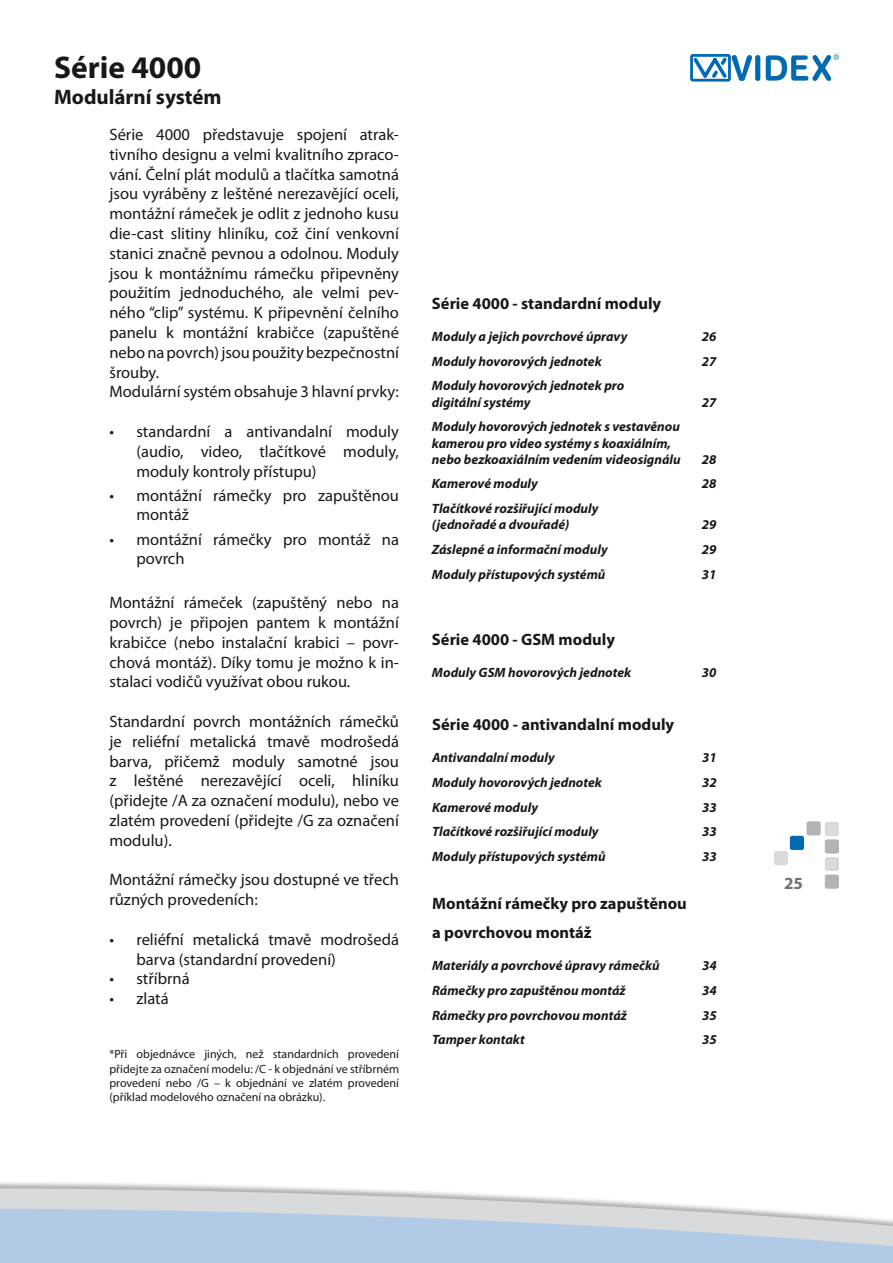
<style>
.page{position:relative;width:893px;height:1263px;background:#fff}
.page>*{position:absolute;margin:0;border:0;box-sizing:border-box;transform-origin:0 0}
.t1{font:700 31.5px "Myriad Pro";color:#1a171c}
.t2{font:700 21px "Myriad Pro";color:#1a171c}
.t3{font:700 17.1px "Myriad Pro";color:#707173}
.t4{font:16.5px/19.8px "Myriad Pro";color:#1a171c}
.t5{font:700 16.5px/28.3px "Myriad Pro";color:#1a171c}
.t6{font:italic 700 13.5px/16.2px "Myriad Pro";color:#1a171c}
.t7{font:12px/14.4px "Myriad Pro";color:#1a171c;text-align:justify}
</style>
<div class="page">
<div style="left:825px;top:874px;width:14px;height:15px;background:#b1b3b4;border-radius:2px"></div>
<div style="left:825px;top:857px;width:14px;height:14px;background:#d9dadb;border-radius:2px"></div>
<div style="left:774px;top:851px;width:14px;height:14px;background:#d9dadb;border-radius:2px"></div>
<div style="left:806px;top:821px;width:15px;height:14px;background:#b1b3b4;border-radius:2px"></div>
<div style="left:790px;top:836px;width:14px;height:14px;background:#006ab3;border-radius:2px"></div>
<div style="left:825px;top:839px;width:14px;height:14px;background:#b1b3b4;border-radius:2px"></div>
<div style="left:825px;top:822px;width:14px;height:14px;background:#d9dadb;border-radius:2px"></div>
<svg style="left:0;top:1182px;width:893px;height:81px;fill:#b1cae6"></svg>
<svg style="left:690px;top:54px;width:62px;height:28px"></svg>
<div style="left:755px;top:55px;width:5px;height:26px;background:#006ab3;border-radius:3px"></div>
<svg style="left:766px;top:54px;width:73px;height:27px"></svg>
<h1 class="t1" style="left:54px;top:47px;width:149px">Série 4000</h1>
<p class="t2" style="left:54px;top:83px;width:169px">Modulární systém</p>
<p class="t4" style="left:109px;top:124px;width:291px">Série 4000 představuje spojení atrak&shy;tivního designu a velmi kvalitního zpraco&shy;vání. Čelní plát modulů a tlačítka samotná jsou vyráběny z leštěné nerezavějící oceli, montážní rámeček je odlit z jednoho kusu die-cast slitiny hliníku, což činí venkovní stanici značně pevnou a odolnou. Moduly jsou k montážnímu rámečku připevněny použitím jednoduchého, ale velmi pev&shy;ného “clip” systému. K připevnění čelního panelu k montážní krabičce (zapuštěné nebo na povrch) jsou použity bezpečnostní šrouby.<br>Modulární systém obsahuje 3 hlavní prvky:</p>
<p class="t4" style="left:136px;top:421px;width:264px;text-align:justify;text-indent:-27px">• standardní a antivandalní moduly (audio, video, tlačítkové moduly, moduly kontroly přístupu)</p>
<p class="t4" style="left:136px;top:485px;width:264px;text-indent:-27px">• montážní rámečky pro zapuštěnou montáž</p>
<p class="t4" style="left:136px;top:529px;width:264px;text-indent:-27px">• montážní rámečky pro montáž na povrch</p>
<p class="t4" style="left:109px;top:592px;width:291px;text-align:justify">Montážní rámeček (zapuštěný nebo na povrch) je připojen pantem k montážní krabičce (nebo instalační krabici – povr&shy;chová montáž). Díky tomu je možno k in&shy;stalaci vodičů využívat obou rukou.</p>
<p class="t4" style="left:109px;top:711px;width:291px;text-align:justify">Standardní povrch montážních rámečků je reliéfní metalická tmavě modrošedá barva, přičemž moduly samotné jsou z leštěné nerezavějící oceli, hliníku (přidejte /A za označení modulu), nebo ve zlatém provedení (přidejte /G za označení modulu).</p>
<p class="t4" style="left:109px;top:870px;width:291px">Montážní rámečky jsou dostupné ve třech různých provedeních:</p>
<p class="t4" style="left:136px;top:929px;width:264px;text-indent:-27px">• reliéfní metalická tmavě modrošedá barva (standardní provedení)</p>
<p class="t4" style="left:109px;top:969px;width:82px">• stříbrná</p>
<p class="t4" style="left:109px;top:988px;width:61px">• zlatá</p>
<p class="t7" style="left:109px;top:1047px;width:291px">*Při objednávce jiných, než standardních provedení přidejte za označení modelu: /C - k objednání ve stříbrném provedení nebo /G – k objednání ve zlatém provedení (příklad modelového označení na obrázku).</p>
<p class="t5" style="left:432px;top:288px;width:231px">Série 4000 - standardní moduly</p>
<p class="t6" style="left:432px;top:328px;width:198px">Moduly a jejich povrchové úpravy</p>
<p class="t6" style="left:702px;top:328px;width:16px">26</p>
<p class="t6" style="left:432px;top:353px;width:172px">Moduly hovorových jednotek</p>
<p class="t6" style="left:702px;top:353px;width:16px">27</p>
<p class="t6" style="left:432px;top:377px;width:194px">Moduly hovorových jednotek pro digitální systémy</p>
<p class="t6" style="left:702px;top:394px;width:16px">27</p>
<p class="t6" style="left:432px;top:418px;width:250px">Moduly hovorových jednotek s vestavěnou kamerou pro video systémy s koaxiálním, nebo bezkoaxiálním vedením videosignálu</p>
<p class="t6" style="left:702px;top:451px;width:16px">28</p>
<p class="t6" style="left:432px;top:475px;width:108px">Kamerové moduly</p>
<p class="t6" style="left:702px;top:475px;width:16px">28</p>
<p class="t6" style="left:432px;top:500px;width:169px">Tlačítkové rozšiřující moduly (jednořadé a dvouřadé)</p>
<p class="t6" style="left:702px;top:516px;width:16px">29</p>
<p class="t6" style="left:432px;top:541px;width:178px">Záslepné a informační moduly</p>
<p class="t6" style="left:702px;top:541px;width:16px">29</p>
<p class="t6" style="left:432px;top:566px;width:175px">Moduly přístupových systémů</p>
<p class="t6" style="left:702px;top:566px;width:16px">31</p>
<p class="t5" style="left:432px;top:624px;width:185px">Série 4000 - GSM moduly</p>
<p class="t6" style="left:432px;top:664px;width:57px">Moduly GSM</p>
<p class="t6" style="left:508px;top:664px;width:125px">hovorových jednotek</p>
<p class="t6" style="left:702px;top:664px;width:16px">30</p>
<p class="t5" style="left:432px;top:709px;width:244px">Série 4000 - antivandalní moduly</p>
<p class="t6" style="left:432px;top:749px;width:125px">Antivandalní moduly</p>
<p class="t6" style="left:702px;top:749px;width:16px">31</p>
<p class="t6" style="left:432px;top:774px;width:172px">Moduly hovorových jednotek</p>
<p class="t6" style="left:702px;top:774px;width:16px">32</p>
<p class="t6" style="left:432px;top:798px;width:108px">Kamerové moduly</p>
<p class="t6" style="left:702px;top:798px;width:16px">33</p>
<p class="t6" style="left:432px;top:823px;width:169px">Tlačítkové rozšiřující moduly</p>
<p class="t6" style="left:702px;top:823px;width:16px">33</p>
<p class="t6" style="left:432px;top:848px;width:175px">Moduly přístupových systémů</p>
<p class="t6" style="left:702px;top:848px;width:16px">33</p>
<p class="t5" style="left:432px;top:889px;width:256px">Montážní rámečky pro zapuštěnou a povrchovou montáž</p>
<p class="t6" style="left:432px;top:957px;width:229px">Materiály a povrchové úpravy rámečků</p>
<p class="t6" style="left:702px;top:957px;width:16px">34</p>
<p class="t6" style="left:432px;top:982px;width:195px">Rámečky pro zapuštěnou montáž</p>
<p class="t6" style="left:702px;top:982px;width:16px">34</p>
<p class="t6" style="left:432px;top:1006px;width:196px">Rámečky pro povrchovou montáž</p>
<p class="t6" style="left:702px;top:1006px;width:16px">35</p>
<p class="t6" style="left:432px;top:1031px;width:94px">Tamper kontakt</p>
<p class="t6" style="left:702px;top:1031px;width:16px">35</p>
<p class="t3" style="left:784px;top:872px;width:20px">25</p>
</div>
